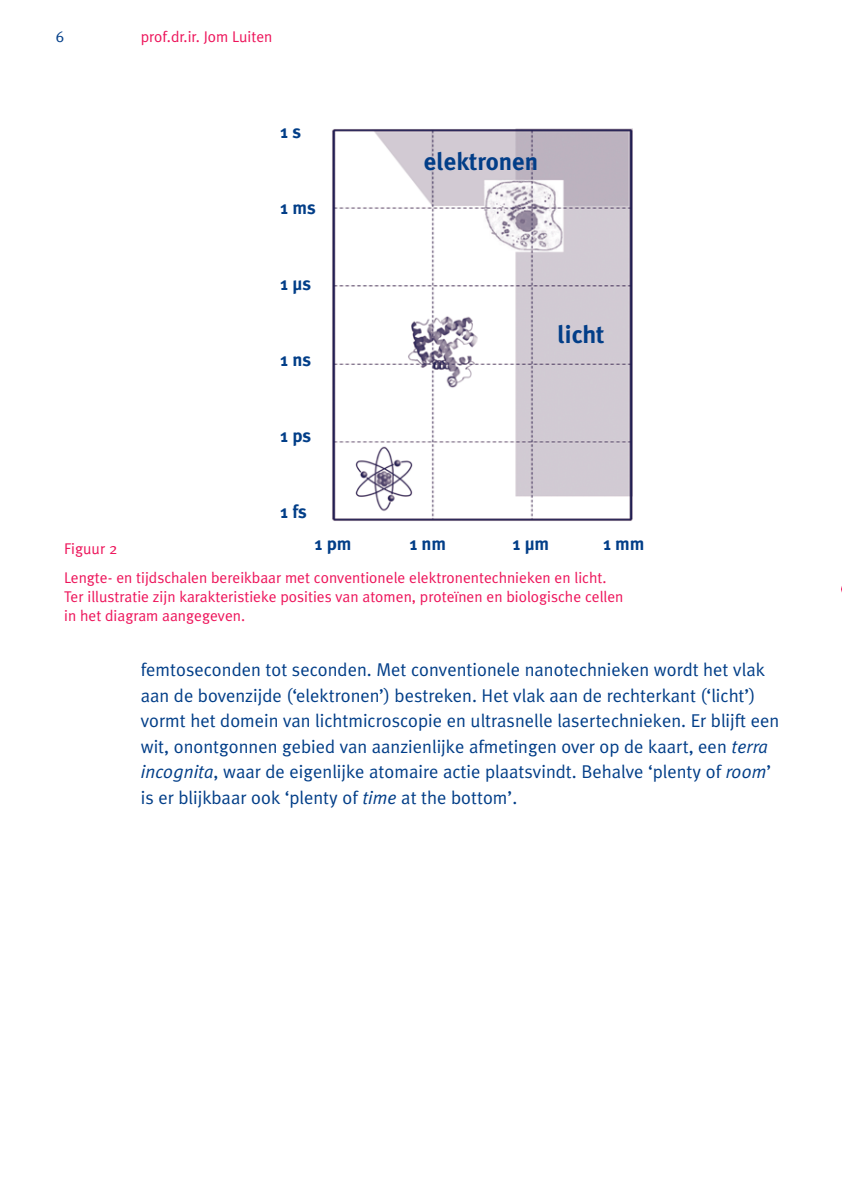
<style>
.page{position:relative;width:842px;height:1191px;background:#fff}
.page>*{position:absolute;margin:0;border:0;box-sizing:border-box;transform-origin:0 0}
.t1{font:700 24.6px "Meta Plus";color:#023e88}
.t2{font:700 18.6px "Meta Plus";color:#023e88}
.t3{font:18.4px/25.6px "Meta Plus Normal";color:#023e88}
.t4{font:15.6px/19px "Meta Plus Normal";color:#ed145a}
.t5{font:15.6px "Meta Plus Normal";color:#023e88}
.s1{font-style:italic}
</style>
<div class="page">
<img style="left:332px;top:129px;width:301px;height:392px">
<p class="t5" style="left:56px;top:31px;width:10px">6</p>
<p class="t4" style="left:141px;top:29px;width:133px">prof.dr.ir. Jom Luiten</p>
<p class="t2" style="left:280px;top:124px;width:22px">1 s</p>
<p class="t2" style="left:280px;top:200px;width:37px">1 ms</p>
<p class="t2" style="left:280px;top:276px;width:32px">1 µs</p>
<p class="t2" style="left:280px;top:352px;width:32px">1 ns</p>
<p class="t2" style="left:280px;top:428px;width:32px">1 ps</p>
<p class="t2" style="left:280px;top:504px;width:28px">1 fs</p>
<h1 class="t1" style="left:424px;top:151px;width:116px">elektronen</h1>
<h1 class="t1" style="left:557px;top:324px;width:49px">licht</h1>
<p class="t4" style="left:64px;top:540px;width:55px">Figuur 2</p>
<p class="t2" style="left:315px;top:536px;width:38px">1 pm</p>
<p class="t2" style="left:410px;top:536px;width:38px">1 nm</p>
<p class="t2" style="left:513px;top:536px;width:38px">1 µm</p>
<p class="t2" style="left:603px;top:536px;width:43px">1 mm</p>
<p class="t4" style="left:64px;top:569px;width:561px">Lengte- en tijdschalen bereikbaar met conventionele elektronentechnieken en licht.<br>Ter illustratie zijn karakteristieke posities van atomen, proteïnen en biologische cellen in het diagram aangegeven.</p>
<p class="t3" style="left:141px;top:658px;width:640px">femtoseconden tot seconden. Met conventionele nanotechnieken wordt het vlak aan de bovenzijde (‘elektronen’) bestreken. Het vlak aan de rechterkant (‘licht’) vormt het domein van lichtmicroscopie en ultrasnelle lasertechnieken. Er blijft een wit, onontgonnen gebied van aanzienlijke afmetingen over op de kaart, een <span class="s1">terra incognita</span>, waar de eigenlijke atomaire actie plaatsvindt. Behalve ‘plenty of <span class="s1">room</span>’ is er blijkbaar ook ‘plenty of <span class="s1">time</span> at the bottom’.</p>
</div>
